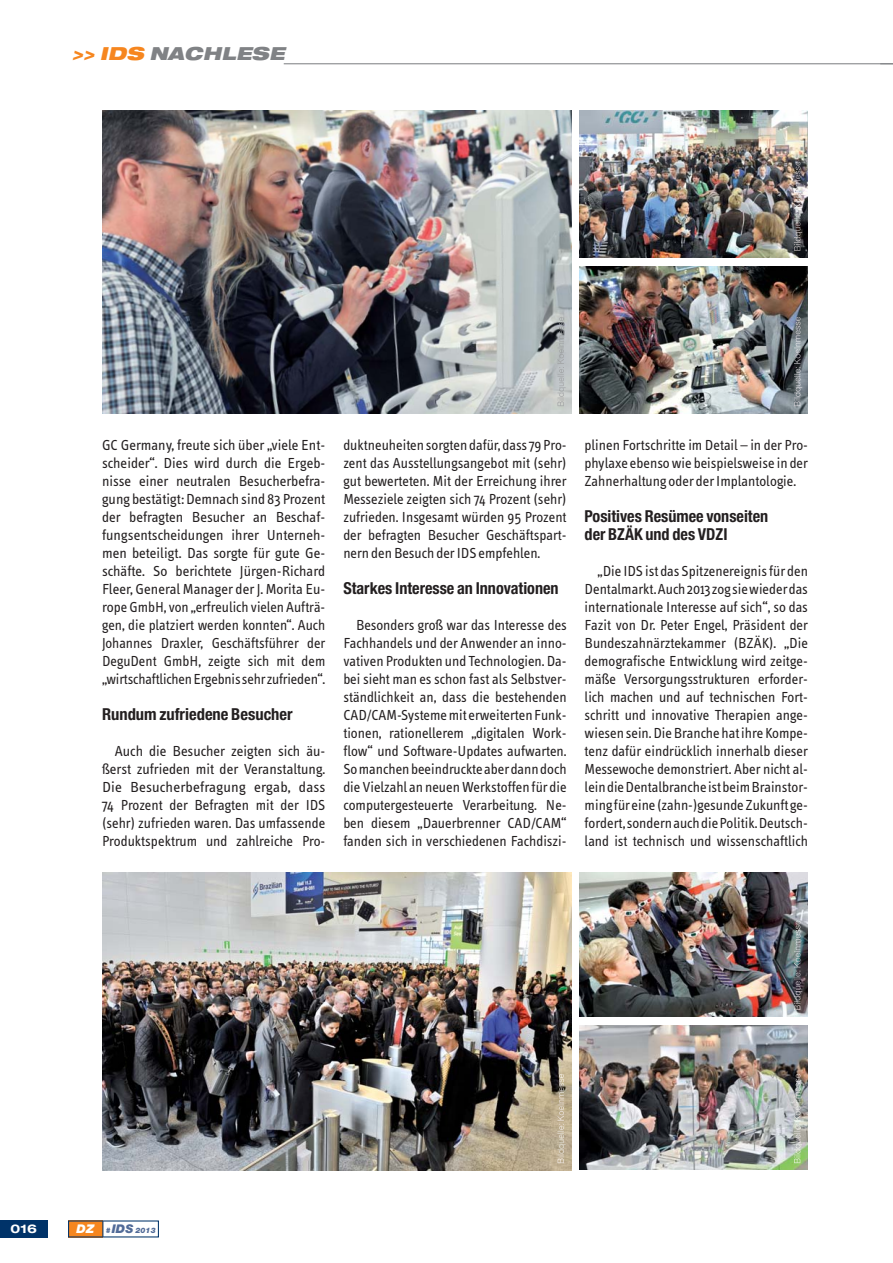
<style>
.page{position:relative;width:893px;height:1263px;background:#fff}
.page>*{position:absolute;margin:0;border:0;box-sizing:border-box;transform-origin:0 0}
.t1{font:italic 900 expanded 18px "Helvetica Neue";color:#808285}
.t2{font:700 condensed 16.5px/18px "Helvetica Neue";color:#231f20}
.t3{font:15px/18px "Info Text";color:#231f20;text-align:justify}
.t4{font:700 expanded 12px "Helvetica Neue";color:#fff}
.t5{font:italic 900 7.5px "Helvetica Neue";color:#516b98}
.s1{color:#f6861f}
.s2{font-size:12px;color:#fff}
.s3{font-size:12px}
</style>
<div class="page">
<div style="left:68px;top:1220px;width:35px;height:17px;background:#f6861f"></div>
<div style="left:0;top:1220px;width:48px;height:17px;background:#003369"></div>
<svg style="left:102px;top:1221px;width:1px;height:16px"></svg>
<hr style="left:284px;top:63px;width:609px;height:1px;background:#808285">
<img style="left:102px;top:111px;width:469px;height:303px">
<img style="left:580px;top:111px;width:228px;height:147px">
<img style="left:580px;top:266px;width:228px;height:148px">
<img style="left:557px;top:326px;width:9px;height:80px">
<img style="left:794px;top:326px;width:8px;height:80px">
<img style="left:794px;top:171px;width:8px;height:80px">
<img style="left:102px;top:872px;width:469px;height:298px">
<img style="left:580px;top:872px;width:228px;height:145px">
<img style="left:580px;top:1026px;width:228px;height:144px">
<img style="left:557px;top:1083px;width:9px;height:80px">
<img style="left:794px;top:930px;width:8px;height:80px">
<img style="left:794px;top:1083px;width:8px;height:80px">
<p class="t1" style="left:72px;top:45px;width:218px"><span class="s1">&gt;&gt; IDS</span> NACHLESE</p>
<p class="t3" style="left:102px;top:437px;width:225px">GC Germany, freute sich über „viele Ent&shy;scheider“. Dies wird durch die Ergeb&shy;nisse einer neutralen Besucherbefra&shy;gung bestätigt: Demnach sind 83 Prozent der befragten Besucher an Beschaf&shy;fungsentscheidungen ihrer Unterneh&shy;men beteiligt. Das sorgte für gute Ge&shy;schäfte. So berichtete Jürgen-Richard Fleer, General Manager der J. Morita Eu&shy;rope GmbH, von „erfreulich vielen Aufträ&shy;gen, die platziert werden konnten“. Auch Johannes Draxler, Geschäftsführer der DeguDent GmbH, zeigte sich mit dem „wirtschaftlichen Ergebnis sehr zufrieden“.</p>
<p class="t2" style="left:102px;top:707px;width:192px">Rundum zufriedene Besucher</p>
<p class="t3" style="left:102px;top:743px;width:225px;text-indent:13px">Auch die Besucher zeigten sich äu&shy;ßerst zufrieden mit der Veranstaltung.<br>Die Besucherbefragung ergab, dass 74 Prozent der Befragten mit der IDS (sehr) zufrieden waren. Das umfassende Produktspektrum und zahlreiche Pro-</p>
<p class="t3" style="left:343px;top:437px;width:225px">duktneuheiten sorgten dafür, dass 79 Pro&shy;zent das Ausstellungsangebot mit (sehr) gut bewerteten. Mit der Erreichung ihrer Messeziele zeigten sich 74 Prozent (sehr) zufrieden. Insgesamt würden 95 Prozent der befragten Besucher Geschäftspart&shy;nern den Besuch der IDS empfehlen.</p>
<p class="t2" style="left:343px;top:581px;width:217px">Starkes Interesse an Innovationen</p>
<p class="t3" style="left:343px;top:617px;width:225px;text-indent:13px">Besonders groß war das Interesse des Fachhandels und der Anwender an inno&shy;vativen Produkten und Technologien. Da&shy;bei sieht man es schon fast als Selbstver&shy;ständlichkeit an, dass die bestehenden CAD/CAM-Systeme mit erweiterten Funk&shy;tionen, rationellerem „digitalen Work&shy;flow“ und Software-Updates aufwarten.<br>So manchen beeindruckte aber dann doch die Vielzahl an neuen Werkstoffen für die computergesteuerte Verarbeitung. Ne&shy;ben diesem „Dauerbrenner CAD/CAM“ fanden sich in verschiedenen Fachdiszi-</p>
<p class="t3" style="left:585px;top:437px;width:225px">plinen Fortschritte im Detail – in der Pro&shy;phylaxe ebenso wie beispielsweise in der Zahnerhaltung oder der Implantologie.</p>
<p class="t2" style="left:585px;top:509px;width:185px">Positives Resümee vonseiten der BZÄK und des VDZI</p>
<p class="t3" style="left:585px;top:563px;width:225px;text-indent:13px">„Die IDS ist das Spitzenereignis für den Dentalmarkt. Auch 2013 zog sie wieder das internationale Interesse auf sich“, so das Fazit von Dr. Peter Engel, Präsident der Bundeszahnärztekammer (BZÄK). „Die demografische Entwicklung wird zeitge&shy;mäße Versorgungsstrukturen erforder&shy;lich machen und auf technischen Fort&shy;schritt und innovative Therapien ange&shy;wiesen sein. Die Branche hat ihre Kompe&shy;tenz dafür eindrücklich innerhalb dieser Messewoche demonstriert. Aber nicht al&shy;lein die Dentalbranche ist beim Brainstor&shy;ming für eine (zahn-)gesunde Zukunft ge&shy;fordert, sondern auch die Politik. Deutsch&shy;land ist technisch und wissenschaftlich</p>
<p class="t4" style="left:11px;top:1224px;width:28px">016</p>
<p class="t5" style="left:77px;top:1227px;width:81px"><span class="s2">DZ</span> #<span class="s3">IDS</span> 2013</p>
</div>
